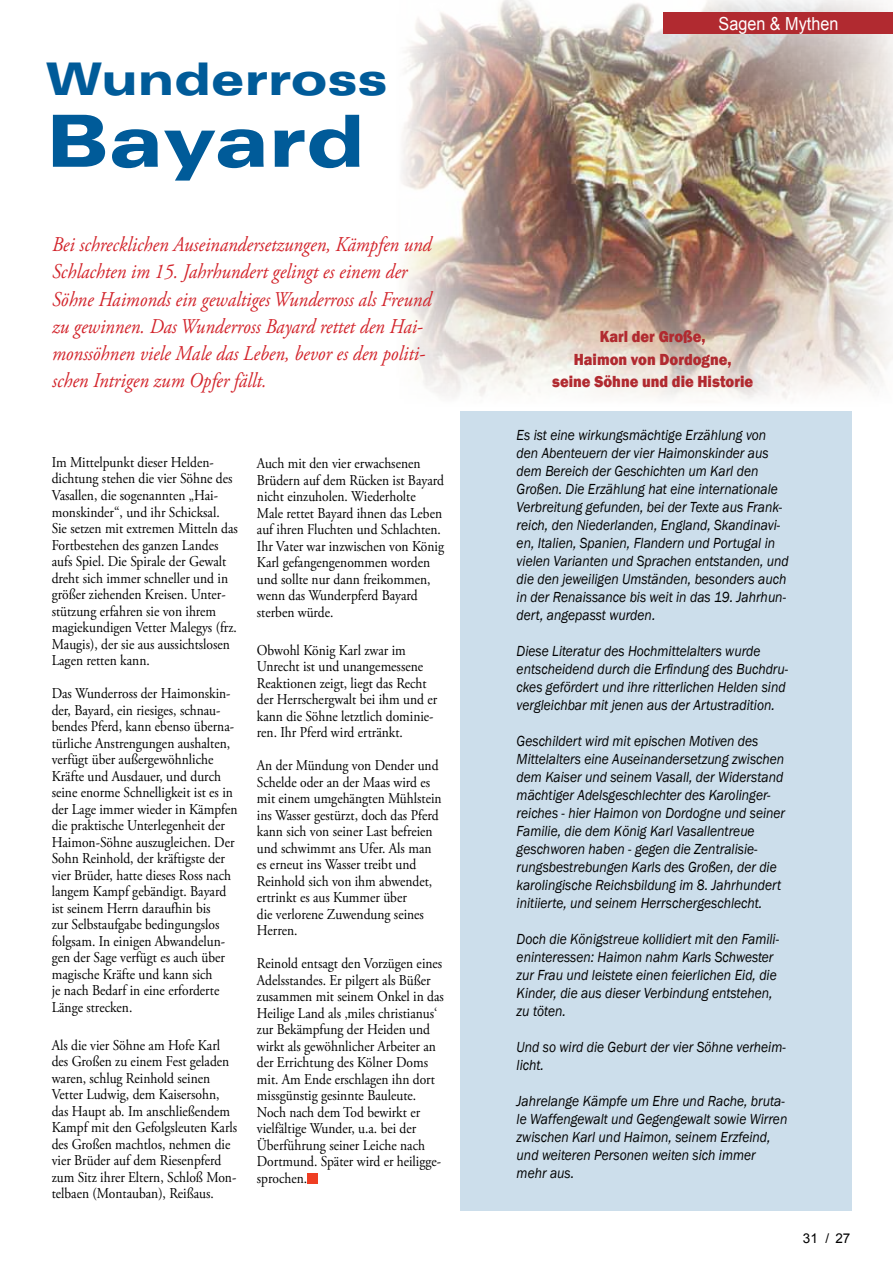
<style>
.page{position:relative;width:893px;height:1263px;background:#fff}
.page>*{position:absolute;margin:0;border:0;box-sizing:border-box;transform-origin:0 0}
.t1{font:900 expanded 72px "Univers LT";color:#005b99}
.t2{font:900 expanded 45px "Univers LT";color:#005b99}
.t3{font:italic 21px/27px "Adobe Garamond Pro";color:#d2232a;scale:.9 1}
.t4{font:18px "Arial";color:#fff;scale:.9 1}
.t5{font:800 16.5px/22.5px "Franklin Gothic";color:#b12a30;text-align:center;scale:.9 1}
.t6{font:15px/16.5px "Adobe Garamond Pro";color:#000;scale:.9 1}
.t7{font:italic 15px/18px "Franklin Gothic";color:#000;scale:.9 1}
.t8{font:13.5px "Arial";color:#000}
</style>
<div class="page">
<img style="left:402px;top:0;width:491px;height:399px">
<div style="left:307px;top:1173px;width:11px;height:11px;background:#ef3e23"></div>
<div style="left:663px;top:13px;width:230px;height:21px;background:#b12a30"></div>
<div style="left:460px;top:411px;width:391px;height:800px;background:#ccdeeb"></div>
<h2 class="t2" style="left:46px;top:52px;width:343px">Wunderross</h2>
<h1 class="t1" style="left:46px;top:99px;width:321px">Bayard</h1>
<p class="t3" style="left:52px;top:232px;width:423px">Bei schrecklichen Auseinandersetzungen, Kämpfen und Schlachten im 15. Jahrhundert gelingt es einem der Söhne Haimonds ein gewaltiges Wunderross als Freund zu gewinnen. Das Wunderross Bayard rettet den Hai&shy;monssöhnen viele Male das Leben, bevor es den politi&shy;schen Intrigen zum Opfer fällt.</p>
<p class="t6" style="left:52px;top:454px;width:208px">Im Mittelpunkt dieser Helden&shy;dichtung stehen die vier Söhne des<br>Vasallen, die sogenannten „Hai&shy;monskinder“, und ihr Schicksal.<br>Sie setzen mit extremen Mitteln das<br>Fortbestehen des ganzen Landes aufs Spiel. Die Spirale der Gewalt dreht sich immer schneller und in größer ziehenden Kreisen. Unter&shy;stützung erfahren sie von ihrem magiekundigen Vetter Malegys (frz.<br>Maugis), der sie aus aussichtslosen<br>Lagen retten kann.</p>
<p class="t6" style="left:52px;top:685px;width:208px">Das Wunderross der Haimonskin&shy;der, Bayard, ein riesiges, schnau&shy;bendes Pferd, kann ebenso überna&shy;türliche Anstrengungen aushalten, verfügt über außergewöhnliche<br>Kräfte und Ausdauer, und durch seine enorme Schnelligkeit ist es in der Lage immer wieder in Kämpfen die praktische Unterlegenheit der<br>Haimon-Söhne auszugleichen. Der<br>Sohn Reinhold, der kräftigste der vier Brüder, hatte dieses Ross nach langem Kampf gebändigt. Bayard ist seinem Herrn daraufhin bis<br>zur Selbstaufgabe bedingungslos folgsam. In einigen Abwandelun&shy;gen der Sage verfügt es auch über magische Kräfte und kann sich<br>je nach Bedarf in eine erforderte<br>Länge strecken.</p>
<p class="t6" style="left:52px;top:1037px;width:208px">Als die vier Söhne am Hofe Karl des Großen zu einem Fest geladen waren, schlug Reinhold seinen<br>Vetter Ludwig, dem Kaisersohn, das Haupt ab. Im anschließendem<br>Kampf mit den Gefolgsleuten Karls des Großen machtlos, nehmen die vier Brüder auf dem Riesenpferd zum Sitz ihrer Eltern, Schloß Mon&shy;telbaen (Montauban), Reißaus.</p>
<p class="t6" style="left:257px;top:456px;width:209px">Auch mit den vier erwachsenen<br>Brüdern auf dem Rücken ist Bayard nicht einzuholen. Wiederholte<br>Male rettet Bayard ihnen das Leben auf ihren Fluchten und Schlachten.<br>Ihr Vater war inzwischen von König<br>Karl gefangengenommen worden und sollte nur dann freikommen, wenn das Wunderpferd Bayard sterben würde.</p>
<p class="t6" style="left:257px;top:642px;width:202px">Obwohl König Karl zwar im<br>Unrecht ist und unangemessene<br>Reaktionen zeigt, liegt das Recht der Herrschergwalt bei ihm und er kann die Söhne letztlich dominie&shy;ren. Ihr Pferd wird ertränkt.</p>
<p class="t6" style="left:257px;top:758px;width:207px">An der Mündung von Dender und<br>Schelde oder an der Maas wird es mit einem umgehängten Mühlstein ins Wasser gestürzt, doch das Pferd kann sich von seiner Last befreien und schwimmt ans Ufer. Als man es erneut ins Wasser treibt und<br>Reinhold sich von ihm abwendet, ertrinkt es aus Kummer über<br>die verlorene Zuwendung seines<br>Herren.</p>
<p class="t6" style="left:257px;top:956px;width:209px">Reinold entsagt den Vorzügen eines<br>Adelsstandes. Er pilgert als Büßer zusammen mit seinem Onkel in das<br>Heilige Land als ‚miles christianus‘ zur Bekämpfung der Heiden und wirkt als gewöhnlicher Arbeiter an der Errichtung des Kölner Doms mit. Am Ende erschlagen ihn dort missgünstig gesinnte Bauleute.<br>Noch nach dem Tod bewirkt er vielfältige Wunder, u.a. bei der<br>Überführung seiner Leiche nach<br>Dortmund. Später wird er heiligge&shy;sprochen.</p>
<p class="t4" style="left:719px;top:12px;width:135px">Sagen &amp; Mythen</p>
<p class="t5" style="left:552px;top:326px;width:225px">Karl der Große,<br>Haimon von Dordogne,<br>seine Söhne und die Historie</p>
<p class="t7" style="left:517px;top:426px;width:304px">Es ist eine wirkungsmächtige Erzählung von den Abenteuern der vier Haimonskinder aus dem Bereich der Geschichten um Karl den Großen. Die Erzählung hat eine internationale Verbreitung gefunden, bei der Texte aus Frank&shy;reich, den Niederlanden, England, Skandinavi&shy;en, Italien, Spanien, Flandern und Portugal in vielen Varianten und Sprachen entstanden, und die den jeweiligen Umständen, besonders auch in der Renaissance bis weit in das 19. Jahrhun&shy;dert, angepasst wurden.</p>
<p class="t7" style="left:517px;top:642px;width:303px">Diese Literatur des Hochmittelalters wurde entscheidend durch die Erfindung des Buchdru&shy;ckes gefördert und ihre ritterlichen Helden sind vergleichbar mit jenen aus der Artustradition.</p>
<p class="t7" style="left:517px;top:732px;width:300px">Geschildert wird mit epischen Motiven des Mittelalters eine Auseinandersetzung zwischen dem Kaiser und seinem Vasall, der Widerstand mächtiger Adelsgeschlechter des Karolinger&shy;reiches - hier Haimon von Dordogne und seiner Familie, die dem König Karl Vasallentreue geschworen haben - gegen die Zentralisie&shy;rungsbestrebungen Karls des Großen, der die karolingische Reichsbildung im 8. Jahrhundert initiierte, und seinem Herrschergeschlecht.</p>
<p class="t7" style="left:517px;top:930px;width:293px">Doch die Königstreue kollidiert mit den Famili&shy;eninteressen: Haimon nahm Karls Schwester zur Frau und leistete einen feierlichen Eid, die Kinder, die aus dieser Verbindung entstehen, zu töten.</p>
<p class="t7" style="left:517px;top:1038px;width:301px">Und so wird die Geburt der vier Söhne verheim&shy;licht.</p>
<p class="t7" style="left:517px;top:1092px;width:302px">Jahrelange Kämpfe um Ehre und Rache, bruta&shy;le Waffengewalt und Gegengewalt sowie Wirren zwischen Karl und Haimon, seinem Erzfeind, und weiteren Personen weiten sich immer mehr aus.</p>
<p class="t8" style="left:803px;top:1229px;width:28px">31 /</p>
<p class="t8" style="left:835px;top:1229px;width:17px">27</p>
</div>
